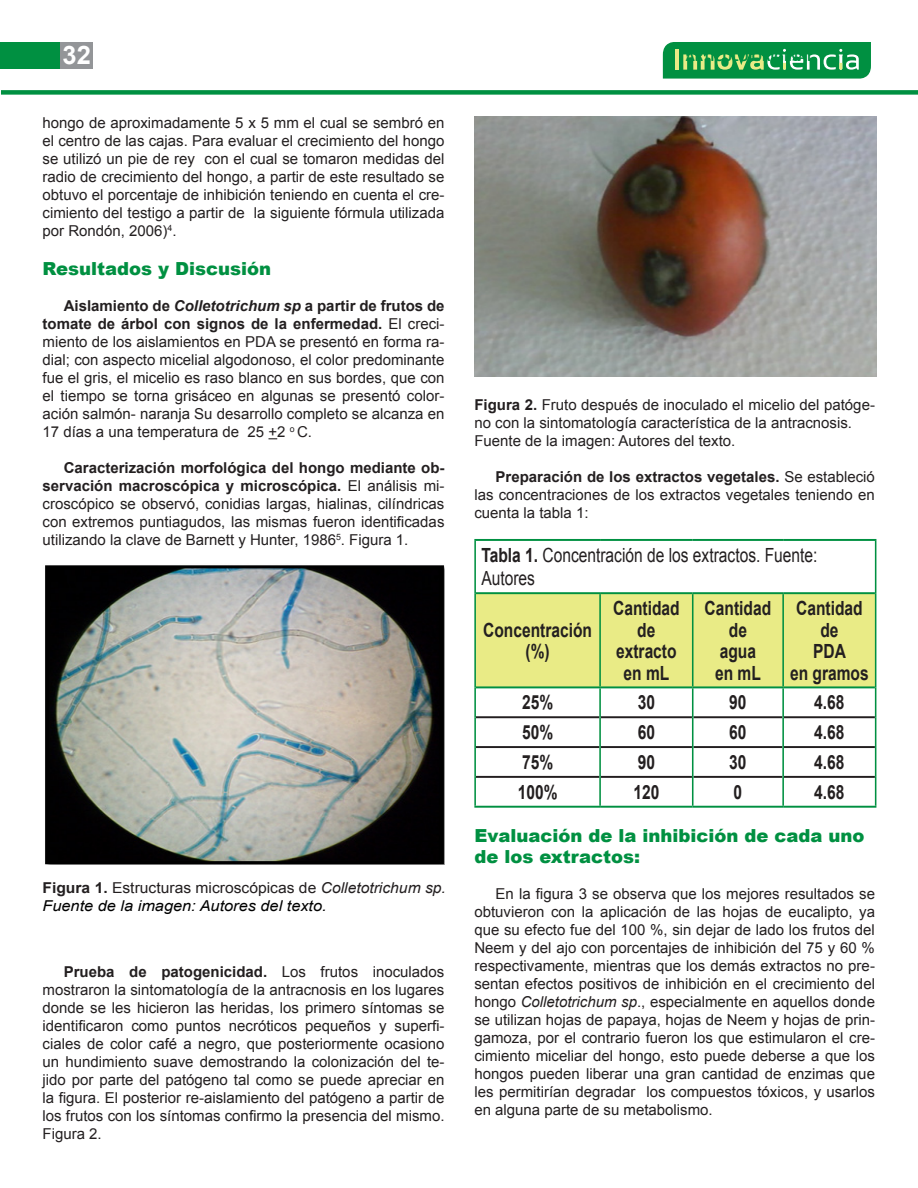
<style>
.page{position:relative;width:918px;height:1188px;background:#fff}
.page>*{position:absolute;margin:0;border:0;box-sizing:border-box;transform-origin:0 0}
.t1{font:700 25.5px "Arial";color:#fff}
.t2{font:700 19.5px/21.5px "Arial";color:#231f20;text-align:center;scale:.8 1}
.t3{font:19.5px/23.4px "Arial";color:#231f20;scale:.8 1}
.SUBTITULOS{font:900 18px/21.6px "Arial";color:#009041}
.PARRAFO{font:15px/18px "Arial";color:#231f20;text-align:justify}
.PARRAFO-2{font:15px "Arial";color:#231f20;scale:1.04 1}
.SUBTITULOS-2{font:italic 15px "Arial";color:#000;scale:1.09 1}
.SUBTITULOS-3{font:700 15px "Calibri";color:#009041}
.s1{font-weight:700}
.s2{font-weight:700;font-style:italic}
.s3{font-style:italic}
</style>
<div class="page">
<div style="left:1px;top:90px;width:917px;height:5px;background:#009041"></div>
<div style="left:0;top:42px;width:93px;height:26px;background:#939598"></div>
<div style="left:0;top:42px;width:60px;height:26px;background:#009041"></div>
<svg style="left:663px;top:42px;width:208px;height:37px"></svg>
<img style="left:45px;top:565px;width:400px;height:299px">
<img style="left:474px;top:117px;width:402px;height:259px">
<div style="left:476px;top:594px;width:399px;height:92px;background:#e9eb86"></div>
<hr style="left:476px;top:716px;width:123px;height:2px;background:#231f20">
<hr style="left:601px;top:716px;width:91px;height:2px;background:#231f20">
<hr style="left:694px;top:716px;width:88px;height:2px;background:#231f20">
<hr style="left:784px;top:716px;width:91px;height:2px;background:#231f20">
<hr style="left:476px;top:746px;width:123px;height:2px;background:#231f20">
<hr style="left:601px;top:746px;width:91px;height:2px;background:#231f20">
<hr style="left:694px;top:746px;width:88px;height:2px;background:#231f20">
<hr style="left:784px;top:746px;width:91px;height:2px;background:#231f20">
<hr style="left:476px;top:776px;width:123px;height:2px;background:#231f20">
<hr style="left:601px;top:776px;width:91px;height:2px;background:#231f20">
<hr style="left:694px;top:776px;width:88px;height:2px;background:#231f20">
<hr style="left:784px;top:776px;width:91px;height:2px;background:#231f20">
<hr style="left:474px;top:687px;width:2px;height:30px;background:#009041">
<hr style="left:599px;top:688px;width:2px;height:29px;background:#009041">
<hr style="left:692px;top:688px;width:2px;height:29px;background:#009041">
<hr style="left:782px;top:688px;width:2px;height:29px;background:#009041">
<hr style="left:875px;top:687px;width:1px;height:30px;background:#009041">
<hr style="left:474px;top:717px;width:2px;height:30px;background:#009041">
<hr style="left:599px;top:717px;width:2px;height:30px;background:#009041">
<hr style="left:692px;top:717px;width:2px;height:30px;background:#009041">
<hr style="left:782px;top:717px;width:2px;height:30px;background:#009041">
<hr style="left:875px;top:717px;width:1px;height:30px;background:#009041">
<hr style="left:474px;top:747px;width:2px;height:30px;background:#009041">
<hr style="left:599px;top:747px;width:2px;height:30px;background:#009041">
<hr style="left:692px;top:747px;width:2px;height:30px;background:#009041">
<hr style="left:782px;top:747px;width:2px;height:30px;background:#009041">
<hr style="left:875px;top:747px;width:1px;height:30px;background:#009041">
<hr style="left:474px;top:777px;width:2px;height:29px;background:#009041">
<hr style="left:599px;top:777px;width:2px;height:29px;background:#009041">
<hr style="left:692px;top:777px;width:2px;height:29px;background:#009041">
<hr style="left:782px;top:777px;width:2px;height:29px;background:#009041">
<svg style="left:875px;top:777px;width:1px;height:29px"></svg>
<hr style="left:474px;top:806px;width:126px;height:2px;background:#009041">
<hr style="left:600px;top:806px;width:93px;height:2px;background:#009041">
<hr style="left:693px;top:806px;width:90px;height:2px;background:#009041">
<hr style="left:783px;top:806px;width:93px;height:2px;background:#009041">
<hr style="left:474px;top:539px;width:126px;height:2px;background:#009041">
<hr style="left:600px;top:539px;width:93px;height:2px;background:#009041">
<hr style="left:693px;top:539px;width:90px;height:2px;background:#009041">
<hr style="left:783px;top:539px;width:93px;height:2px;background:#009041">
<hr style="left:476px;top:592px;width:124px;height:2px;background:#009041">
<hr style="left:600px;top:592px;width:93px;height:2px;background:#009041">
<hr style="left:693px;top:592px;width:90px;height:2px;background:#009041">
<hr style="left:783px;top:592px;width:92px;height:2px;background:#009041">
<hr style="left:476px;top:686px;width:124px;height:2px;background:#009041">
<hr style="left:600px;top:686px;width:93px;height:2px;background:#009041">
<hr style="left:693px;top:686px;width:90px;height:2px;background:#009041">
<hr style="left:783px;top:686px;width:92px;height:2px;background:#009041">
<hr style="left:474px;top:541px;width:2px;height:52px;background:#009041">
<hr style="left:875px;top:541px;width:1px;height:52px;background:#009041">
<hr style="left:474px;top:593px;width:2px;height:94px;background:#009041">
<hr style="left:599px;top:594px;width:2px;height:92px;background:#009041">
<hr style="left:692px;top:594px;width:2px;height:92px;background:#009041">
<hr style="left:782px;top:594px;width:2px;height:92px;background:#009041">
<hr style="left:875px;top:593px;width:1px;height:94px;background:#009041">
<h1 class="t1" style="left:63px;top:38px;width:30px">32</h1>
<p class="SUBTITULOS-3" style="left:686px;top:46px;width:129px">ARTÍCULO ORIGINAL</p>
<p class="PARRAFO" style="left:43px;top:114px;width:403px">hongo de aproximadamente 5 x 5 mm el cual se sembró en el centro de las cajas. Para evaluar el crecimiento del hongo se utilizó un pie de rey con el cual se tomaron medidas del radio de crecimiento del hongo, a partir de este resultado se obtuvo el porcentaje de inhibición teniendo en cuenta el cre&shy;cimiento del testigo a partir de la siguiente fórmula utilizada por Rondón, 2006)<sup>4</sup>.</p>
<p class="SUBTITULOS" style="left:43px;top:257px;width:230px">Resultados y Discusión</p>
<p class="PARRAFO" style="left:43px;top:297px;width:404px;text-indent:21px"><span class="s1">Aislamiento de</span> <span class="s2">Colletotrichum sp</span> <span class="s1">a partir de frutos de tomate de árbol con signos de la enfermedad.</span> El creci&shy;miento de los aislamientos en PDA se presentó en forma ra&shy;dial; con aspecto micelial algodonoso, el color predominante fue el gris, el micelio es raso blanco en sus bordes, que con el tiempo se torna grisáceo en algunas se presentó color&shy;ación salmón- naranja Su desarrollo completo se alcanza en 17 días a una temperatura de 25 +2 <sup>o</sup> C.</p>
<p class="PARRAFO" style="left:43px;top:459px;width:403px;text-indent:21px"><span class="s1">Caracterización morfológica del hongo mediante ob&shy;servación macroscópica y microscópica.</span> El análisis mi&shy;croscópico se observó, conidias largas, hialinas, cilíndricas con extremos puntiagudos, las mismas fueron identificadas utilizando la clave de Barnett y Hunter, 1986<sup>5</sup>. Figura 1.</p>
<p class="PARRAFO-2" style="left:43px;top:878px;width:389px"><span class="s1">Figura 1.</span> Estructuras microscópicas de <span class="s3">Colletotrichum sp.</span></p>
<p class="SUBTITULOS-2" style="left:43px;top:896px;width:262px">Fuente de la imagen: Autores del texto.</p>
<p class="PARRAFO" style="left:43px;top:963px;width:403px;text-indent:21px"><span class="s1">Prueba de patogenicidad.</span> Los frutos inoculados mostraron la sintomatología de la antracnosis en los lugares donde se les hicieron las heridas, los primero síntomas se identificaron como puntos necróticos pequeños y superfi&shy;ciales de color café a negro, que posteriormente ocasiono un hundimiento suave demostrando la colonización del te&shy;jido por parte del patógeno tal como se puede apreciar en la figura. El posterior re-aislamiento del patógeno a partir de los frutos con los síntomas confirmo la presencia del mismo.<br>Figura 2.</p>
<p class="PARRAFO" style="left:474px;top:396px;width:402px"><span class="s1">Figura 2.</span> Fruto después de inoculado el micelio del patóge&shy;no con la sintomatología característica de la antracnosis.</p>
<p class="PARRAFO" style="left:474px;top:432px;width:262px">Fuente de la imagen: Autores del texto.</p>
<p class="PARRAFO" style="left:474px;top:468px;width:402px;text-indent:21px"><span class="s1">Preparación de los extractos vegetales.</span> Se estableció las concentraciones de los extractos vegetales teniendo en cuenta la tabla 1:</p>
<p class="t3" style="left:481px;top:544px;width:422px"><span class="s1">Tabla 1.</span> Concentración de los extractos. Fuente:<br>Autores</p>
<p class="t2" style="left:483px;top:620px;width:138px">Concentración (%)</p>
<p class="t2" style="left:613px;top:598px;width:85px">Cantidad</p>
<p class="t2" style="left:637px;top:620px;width:24px">de</p>
<p class="t2" style="left:616px;top:641px;width:77px">extracto</p>
<p class="t2" style="left:624px;top:663px;width:59px">en mL</p>
<p class="t2" style="left:705px;top:598px;width:85px">Cantidad</p>
<p class="t2" style="left:729px;top:620px;width:24px">de</p>
<p class="t2" style="left:720px;top:641px;width:47px">agua</p>
<p class="t2" style="left:715px;top:663px;width:59px">en mL</p>
<p class="t2" style="left:796px;top:598px;width:85px">Cantidad</p>
<p class="t2" style="left:820px;top:620px;width:24px">de</p>
<p class="t2" style="left:813px;top:641px;width:43px">PDA</p>
<p class="t2" style="left:790px;top:663px;width:100px">en gramos</p>
<p class="t2" style="left:522px;top:692px;width:40px">25%</p>
<p class="t2" style="left:638px;top:692px;width:23px">30</p>
<p class="t2" style="left:729px;top:692px;width:23px">90</p>
<p class="t2" style="left:814px;top:692px;width:39px">4.68</p>
<p class="t2" style="left:522px;top:722px;width:40px">50%</p>
<p class="t2" style="left:638px;top:722px;width:23px">60</p>
<p class="t2" style="left:729px;top:722px;width:23px">60</p>
<p class="t2" style="left:814px;top:722px;width:39px">4.68</p>
<p class="t2" style="left:522px;top:752px;width:40px">75%</p>
<p class="t2" style="left:638px;top:752px;width:23px">90</p>
<p class="t2" style="left:729px;top:752px;width:23px">30</p>
<p class="t2" style="left:814px;top:752px;width:39px">4.68</p>
<p class="t2" style="left:518px;top:782px;width:51px">100%</p>
<p class="t2" style="left:633px;top:782px;width:34px">120</p>
<p class="t2" style="left:734px;top:782px;width:12px">0</p>
<p class="t2" style="left:814px;top:782px;width:39px">4.68</p>
<p class="SUBTITULOS" style="left:474px;top:824px;width:392px">Evaluación de la inhibición de cada uno de los extractos:</p>
<p class="PARRAFO" style="left:474px;top:885px;width:402px;text-indent:21px">En la figura 3 se observa que los mejores resultados se obtuvieron con la aplicación de las hojas de eucalipto, ya que su efecto fue del 100 %, sin dejar de lado los frutos del Neem y del ajo con porcentajes de inhibición del 75 y 60 % respectivamente, mientras que los demás extractos no pre&shy;sentan efectos positivos de inhibición en el crecimiento del hongo <span class="s3">Colletotrichum sp</span>., especialmente en aquellos donde se utilizan hojas de papaya, hojas de Neem y hojas de prin&shy;gamoza, por el contrario fueron los que estimularon el cre&shy;cimiento miceliar del hongo, esto puede deberse a que los hongos pueden liberar una gran cantidad de enzimas que les permitirían degradar los compuestos tóxicos, y usarlos en alguna parte de su metabolismo.</p>
</div>
